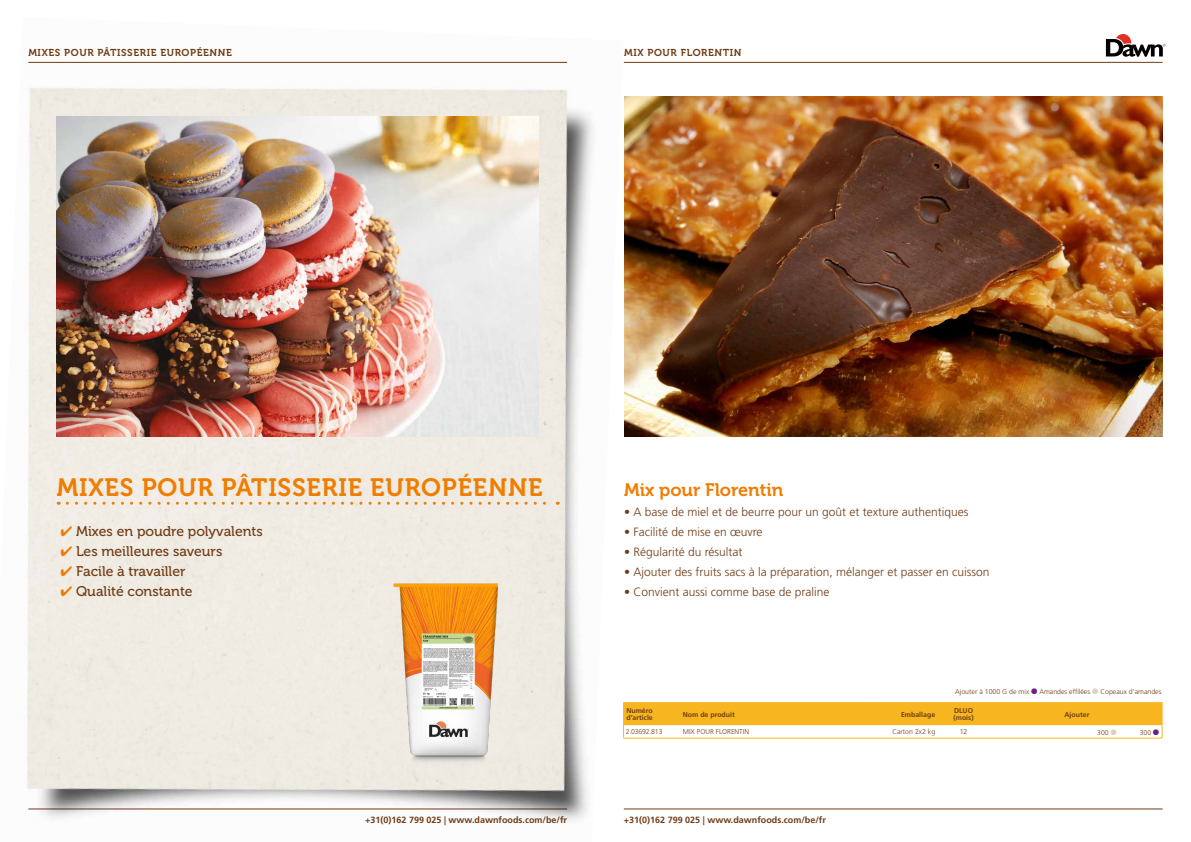
<style>
.page{position:relative;width:1191px;height:842px;background:#fff}
.page>*{position:absolute;margin:0;border:0;box-sizing:border-box;transform-origin:0 0}
.t1{font:25px "Museo 700";letter-spacing:.03em;color:#ef7d00}
.t2{font:18px "Museo 700";color:#ef7d00}
.t3{font:14px "Museo 500";color:#703c15}
.t4{font:300 12px "Frutiger LT Std";color:#703c15}
.t5{font:10px "Museo 700";letter-spacing:.06em;color:#703c15}
.t6{font:700 9px "Frutiger LT Std";color:#703c15}
.t7{font:300 7px "Frutiger LT Std";color:#703c15}
.t8{font:700 7px/7px "Frutiger LT Std";color:#703c15}
.t9{font:300 7px "Frutiger LT Std";letter-spacing:-.03em;color:#703c15}
.s1{color:#ef7d00}
.s2{color:#662383}
.s3{color:#e0d2c0}
</style>
<div class="page">
<hr style="left:624px;top:809px;width:538px;height:1px;background:#703c15">
<hr style="left:624px;top:62px;width:538px;height:1px;background:#703c15">
<svg style="left:1106px;top:34px;width:59px;height:23px"></svg>
<img style="left:26px;top:61px;width:568px;height:760px">
<hr style="left:623px;top:702px;width:57px;height:1px;background:#f7b61f">
<hr style="left:680px;top:702px;width:198px;height:1px;background:#f7b61f">
<hr style="left:878px;top:702px;width:57px;height:1px;background:#f7b61f">
<hr style="left:935px;top:702px;width:57px;height:1px;background:#f7b61f">
<hr style="left:992px;top:702px;width:42px;height:1px;background:#f7b61f">
<hr style="left:1034px;top:702px;width:43px;height:1px;background:#f7b61f">
<hr style="left:1077px;top:702px;width:42px;height:1px;background:#f7b61f">
<hr style="left:1119px;top:702px;width:43px;height:1px;background:#f7b61f">
<svg style="left:623px;top:703px;width:539px;height:35px"></svg>
<hr style="left:623px;top:738px;width:57px;height:1px;background:#f7b61f">
<hr style="left:680px;top:738px;width:198px;height:1px;background:#f7b61f">
<hr style="left:878px;top:738px;width:57px;height:1px;background:#f7b61f">
<hr style="left:935px;top:738px;width:57px;height:1px;background:#f7b61f">
<hr style="left:992px;top:738px;width:42px;height:1px;background:#f7b61f">
<hr style="left:1034px;top:738px;width:43px;height:1px;background:#f7b61f">
<hr style="left:1077px;top:738px;width:42px;height:1px;background:#f7b61f">
<hr style="left:1119px;top:738px;width:43px;height:1px;background:#f7b61f">
<svg style="left:67px;top:502px;width:491px;height:3px"></svg>
<img style="left:57px;top:116px;width:482px;height:320px">
<img style="left:379px;top:576px;width:143px;height:201px">
<img style="left:624px;top:96px;width:538px;height:341px">
<p class="t5" style="left:28px;top:47px;width:205px">MIXES POUR PÂTISSERIE EUROPÉENNE</p>
<p class="t5" style="left:624px;top:47px;width:119px">MIX POUR FLORENTIN</p>
<h1 class="t1" style="left:57px;top:473px;width:487px">MIXES POUR PÂTISSERIE EUROPÉENNE</h1>
<p class="t3" style="left:60px;top:524px;width:204px"><span class="s1">✔</span> Mixes en poudre polyvalents</p>
<p class="t3" style="left:60px;top:544px;width:163px"><span class="s1">✔</span> Les meilleures saveurs</p>
<p class="t3" style="left:60px;top:564px;width:127px"><span class="s1">✔</span> Facile à travailler</p>
<p class="t3" style="left:60px;top:584px;width:134px"><span class="s1">✔</span> Qualité constante</p>
<h2 class="t2" style="left:624px;top:480px;width:161px">Mix pour Florentin</h2>
<p class="t4" style="left:624px;top:505px;width:346px">• A base de miel et de beurre pour un goût et texture authentiques</p>
<p class="t4" style="left:624px;top:525px;width:140px">• Facilité de mise en œuvre</p>
<p class="t4" style="left:624px;top:545px;width:120px">• Régularité du résultat</p>
<p class="t4" style="left:624px;top:565px;width:367px">• Ajouter des fruits sacs à la préparation, mélanger et passer en cuisson</p>
<p class="t4" style="left:624px;top:585px;width:207px">• Convient aussi comme base de praline</p>
<p class="t7" style="left:955px;top:687px;width:208px">Ajouter à 1000 G de mix <span class="s2">●</span> Amandes effilées <span class="s3">●</span> Copeaux d’amandes</p>
<p class="t8" style="left:626px;top:707px;width:28px">Numéro d’article</p>
<p class="t8" style="left:683px;top:711px;width:53px">Nom de produit</p>
<p class="t8" style="left:901px;top:711px;width:36px">Emballage</p>
<p class="t8" style="left:953px;top:707px;width:22px">DLUO (mois)</p>
<p class="t8" style="left:1064px;top:711px;width:26px">Ajouter</p>
<p class="t9" style="left:625px;top:728px;width:38px">2.03692.813</p>
<p class="t7" style="left:683px;top:728px;width:68px">MIX POUR FLORENTIN</p>
<p class="t7" style="left:892px;top:728px;width:44px">Carton 2x2 kg</p>
<p class="t7" style="left:959px;top:728px;width:9px">12</p>
<p class="t7" style="left:1097px;top:728px;width:21px">300 <span class="s3">●</span></p>
<p class="t7" style="left:1139px;top:728px;width:21px">300 <span class="s2">●</span></p>
<p class="t6" style="left:365px;top:815px;width:203px">+31(0)162 799 025 | www.dawnfoods.com/be/fr</p>
<p class="t6" style="left:624px;top:815px;width:203px">+31(0)162 799 025 | www.dawnfoods.com/be/fr</p>
</div>
